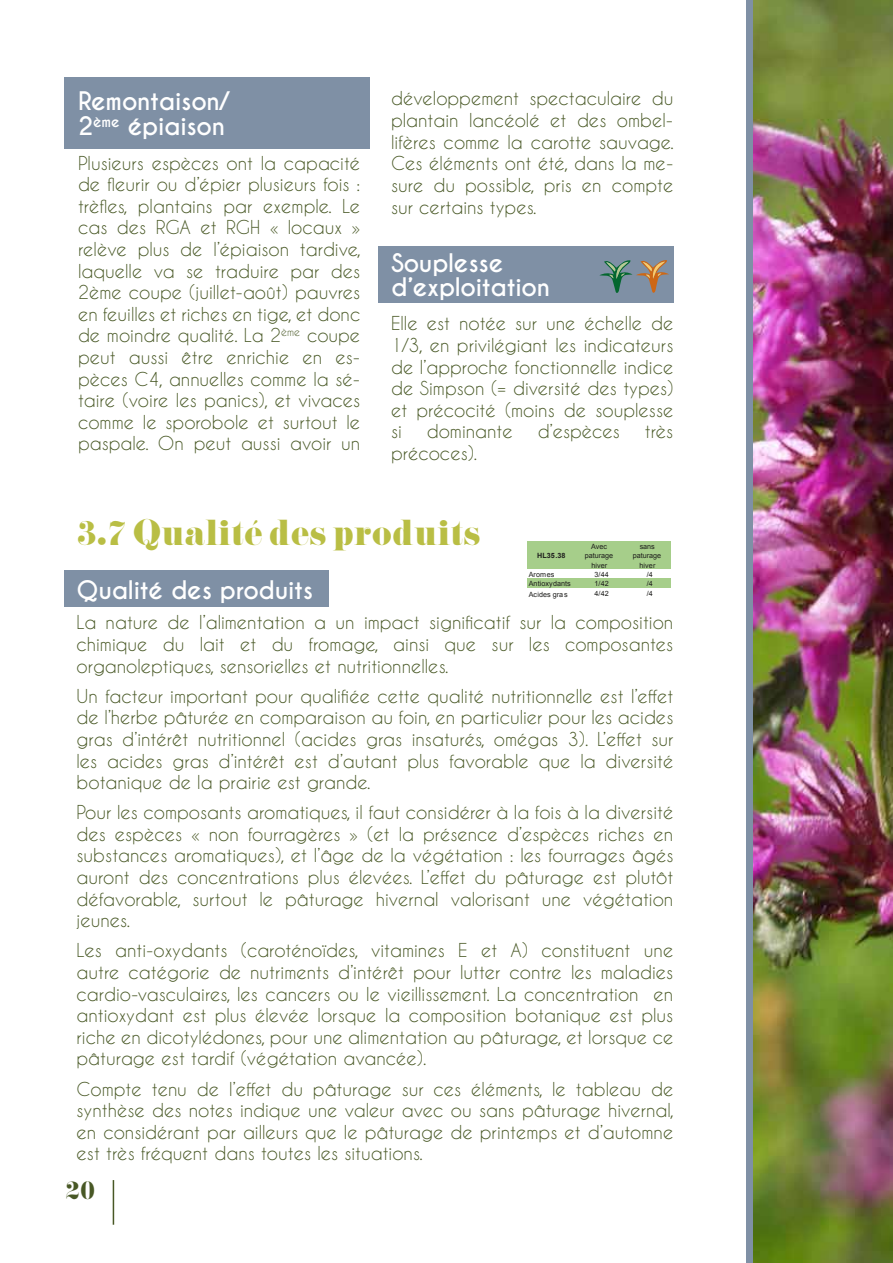
<style>
.page{position:relative;width:893px;height:1263px;background:#fff}
.page>*{position:absolute;margin:0;border:0;box-sizing:border-box;transform-origin:0 0}
.t1{font:33px "Pistilli";color:#b9be44}
.t2{font:700 24px/25px "Caviar Dreams";letter-spacing:-.01em;color:#fff}
.t3{font:24px "Pistilli";color:#485825}
.t4{font:18px/21.6px "Caviar Dreams";color:#485825;text-align:justify}
.t5{font:7.2px/9.3px "Arial";color:#1d1d1b;text-align:center}
.t6{font:700 7.2px "Arial";color:#1d1d1b}
</style>
<div class="page">
<div style="left:746px;top:0;width:147px;height:1263px;background:#7f90a5"></div>
<img style="left:754px;top:0;width:139px;height:1263px">
<div style="left:64px;top:570px;width:265px;height:36px;background:#7f90a5"></div>
<div style="left:378px;top:246px;width:295px;height:57px;background:#7f90a5"></div>
<div style="left:64px;top:78px;width:305px;height:71px;background:#7f90a5"></div>
<hr style="left:113px;top:1180px;width:1px;height:45px;background:#485825">
<svg style="left:599px;top:260px;width:70px;height:33px"></svg>
<div style="left:527px;top:541px;width:144px;height:28px;background:#a6ce8a"></div>
<div style="left:527px;top:578px;width:144px;height:10px;background:#a6ce8a"></div>
<div style="left:527px;top:587px;width:144px;height:11px;background:#fff"></div>
<h2 class="t2" style="left:78px;top:89px;width:153px">Remontaison/<br>2<sup>ème</sup> épiaison</h2>
<p class="t4" style="left:78px;top:152px;width:284px">Plusieurs espèces ont la capacité de fleurir ou d’épier plusieurs fois : trèfles, plantains par exemple. Le cas des RGA et RGH « locaux » relève plus de l’épiaison tardive, laquelle va se traduire par des 2ème coupe (juillet-août) pauvres en feuilles et riches en tige, et donc de moindre qualité. La 2<sup>ème</sup> coupe peut aussi être enrichie en es&shy;pèces C4, annuelles comme la sé&shy;taire (voire les panics), et vivaces comme le sporobole et surtout le paspale. On peut aussi avoir un</p>
<p class="t4" style="left:391px;top:88px;width:284px">développement spectaculaire du plantain lancéolé et des ombel&shy;lifères comme la carotte sauvage.<br>Ces éléments ont été, dans la me&shy;sure du possible, pris en compte sur certains types.</p>
<h2 class="t2" style="left:391px;top:252px;width:161px;line-height:24px">Souplesse d’exploitation</h2>
<p class="t4" style="left:391px;top:312px;width:284px">Elle est notée sur une échelle de 1/3, en privilégiant les indicateurs de l’approche fonctionnelle indice de Simpson (= diversité des types) et précocité (moins de souplesse si</p>
<p class="t4" style="left:427px;top:420px;width:88px">dominante</p>
<p class="t4" style="left:538px;top:420px;width:84px">d’espèces</p>
<p class="t4" style="left:645px;top:420px;width:30px">très</p>
<p class="t4" style="left:391px;top:442px;width:88px">précoces).</p>
<h1 class="t1" style="left:77px;top:511px;width:406px">3.7 Qualité des produits</h1>
<h2 class="t2" style="left:77px;top:578px;width:238px">Qualité des produits</h2>
<p class="t4" style="left:77px;top:611px;width:598px">La nature de l’alimentation a un impact significatif sur la composition chimique du lait et du fromage, ainsi que sur les composantes organoleptiques, sensorielles et nutritionnelles.</p>
<p class="t4" style="left:77px;top:685px;width:598px">Un facteur important pour qualifiée cette qualité nutritionnelle est l’effet de l’herbe pâturée en comparaison au foin, en particulier pour les acides gras d’intérêt nutritionnel (acides gras insaturés, omégas 3). L’effet sur les acides gras d’intérêt est d’autant plus favorable que la diversité botanique de la prairie est grande.</p>
<p class="t4" style="left:77px;top:801px;width:598px">Pour les composants aromatiques, il faut considérer à la fois à la diversité des espèces « non fourragères » (et la présence d’espèces riches en substances aromatiques), et l’âge de la végétation : les fourrages âgés auront des concentrations plus élevées. L’effet du pâturage est plutôt défavorable, surtout le pâturage hivernal valorisant une végétation jeunes.</p>
<p class="t4" style="left:77px;top:939px;width:598px">Les anti-oxydants (caroténoïdes, vitamines E et A) constituent une autre catégorie de nutriments d’intérêt pour lutter contre les maladies cardio-vasculaires, les cancers ou le vieillissement. La concentration en antioxydant est plus élevée lorsque la composition botanique est plus riche en dicotylédones, pour une alimentation au pâturage, et lorsque ce pâturage est tardif (végétation avancée).</p>
<p class="t4" style="left:77px;top:1077px;width:599px">Compte tenu de l’effet du pâturage sur ces éléments, le tableau de synthèse des notes indique une valeur avec ou sans pâturage hivernal, en considérant par ailleurs que le pâturage de printemps et d’automne est très fréquent dans toutes les situations.</p>
<p class="t6" style="left:537px;top:551px;width:30px">HL35.38</p>
<p class="t5" style="left:585px;top:542px;width:30px">Avec paturage hiver</p>
<p class="t5" style="left:633px;top:542px;width:30px">sans paturage hiver</p>
<p class="t5" style="left:529px;top:569px;width:27px">Aromes</p>
<p class="t5" style="left:594px;top:570px;width:16px">3/44</p>
<p class="t5" style="left:647px;top:570px;width:8px">/4</p>
<p class="t5" style="left:529px;top:579px;width:43px">Antioxydants</p>
<p class="t5" style="left:594px;top:579px;width:16px">1/42</p>
<p class="t5" style="left:647px;top:579px;width:8px">/4</p>
<p class="t5" style="left:529px;top:590px;width:40px">Acides gras</p>
<p class="t5" style="left:594px;top:589px;width:16px">4/42</p>
<p class="t5" style="left:647px;top:589px;width:8px">/4</p>
<h2 class="t3" style="left:65px;top:1175px;width:32px">20</h2>
</div>
